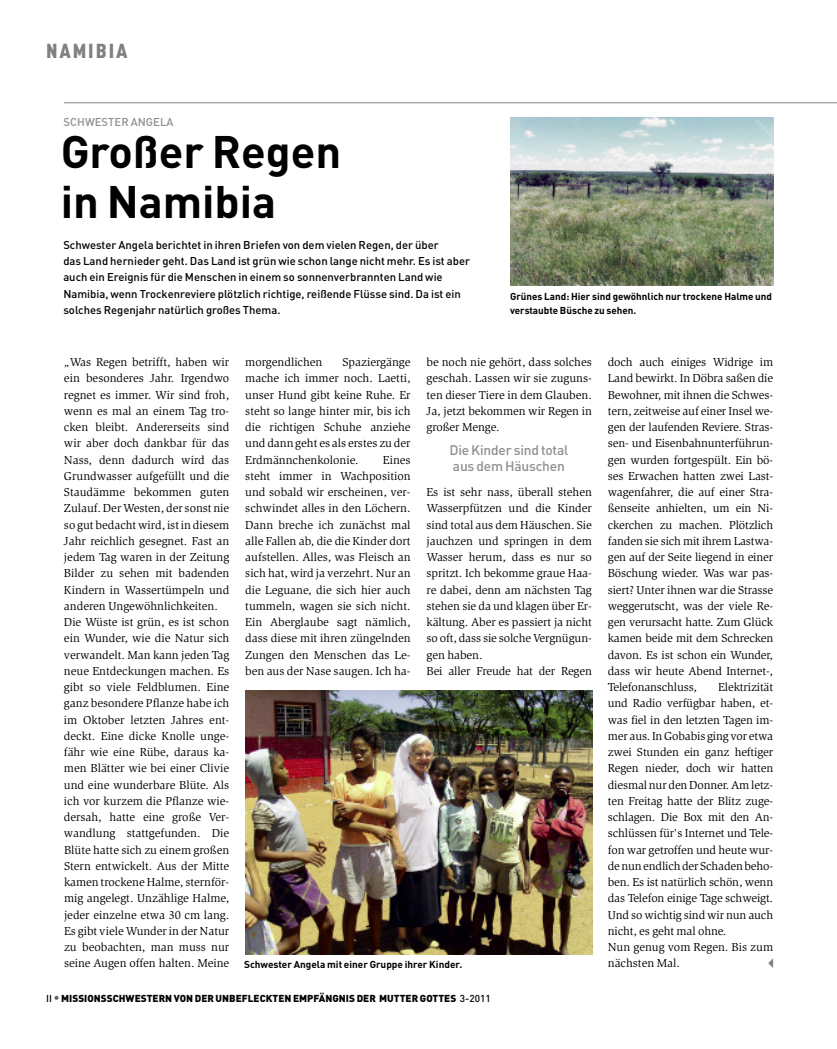
<style>
.page{position:relative;width:837px;height:1049px;background:#fff}
.page>*{position:absolute;margin:0;border:0;box-sizing:border-box;transform-origin:0 0}
.t1{font:700 45px/50px "DIN Pro";color:#000}
.t2{font:900 20px "DIN Cond";letter-spacing:.085em;color:#808080;scale:1.1 1}
.t3{font:500 13.75px/16.2px "DIN Pro";letter-spacing:-.015em;color:#909090}
.t4{font:11.88px/16.2px "Slimbach Std";color:#000;text-align:justify}
.t5{font:500 11.25px/16.2px "DIN Pro";color:#000}
.t6{font:500 11.25px "DIN Pro";color:#909090}
.t7{font:700 10px/13.8px "DIN Pro";color:#000}
.t8{font:900 10px "DIN Pro";color:#000}
.s1{font-weight:500}
.s2{font-weight:500;font-size:12.5px;color:#666}
</style>
<div class="page">
<hr style="left:64px;top:102px;width:772px;height:1px;background:#808080">
<img style="left:245px;top:691px;width:347px;height:264px">
<img style="left:510px;top:117px;width:262px;height:168px">
<h2 class="t2" style="left:46px;top:39px;width:75px">NAMIBIA</h2>
<p class="t6" style="left:63px;top:115px;width:111px">SCHWESTER ANGELA</p>
<h1 class="t1" style="left:61px;top:126px;width:282px">Großer Regen in Namibia</h1>
<p class="t5" style="left:63px;top:237px;width:408px">Schwester Angela berichtet in ihren Briefen von dem vielen Regen, der über<br>das Land hernieder geht. Das Land ist grün wie schon lange nicht mehr. Es ist aber auch ein Ereignis für die Menschen in einem so sonnenverbrannten Land wie Namibia, wenn Trockenreviere plötzlich richtige, reißende Flüsse sind. Da ist ein solches Regenjahr natürlich großes Thema.</p>
<p class="t7" style="left:510px;top:289px;width:263px">Grünes Land: Hier sind gewöhnlich nur trockene Halme und verstaubte Büsche zu sehen.</p>
<p class="t4" style="left:64px;top:355px;width:167px;text-align:left">„Was Regen betrifft, haben wir ein besonderes Jahr. Irgendwo regnet es immer. Wir sind froh, wenn es mal an einem Tag tro&shy;cken bleibt. Andererseits sind wir aber doch dankbar für das<br>Nass, denn dadurch wird das<br>Grundwasser aufgefüllt und die<br>Staudämme bekommen guten<br>Zulauf. DerWesten, der sonst nie so gut bedachtwird, istin diesem<br>Jahr reichlich gesegnet. Fast an jedem Tag waren in der Zeitung<br>Bilder zu sehen mit badenden<br>Kindern in Wassertümpeln und anderen Ungewöhnlichkeiten.<br>Die Wüste ist grün, es ist schon ein Wunder, wie die Natur sich verwandelt. Man kann jeden Tag neue Entdeckungen machen. Es gibt so viele Feldblumen. Eine ganz besondere Pflanze habe ich im Oktober letzten Jahres ent&shy;deckt. Eine dicke Knolle unge&shy;fähr wie eine Rübe, daraus ka&shy;men Blätter wie bei einer Clivie und eine wunderbare Blüte. Als ich vor kurzem die Pflanze wie&shy;dersah, hatte eine große Ver&shy;wandlung stattgefunden. Die<br>Blüte hatte sich zu einem großen<br>Stern entwickelt. Aus der Mitte kamen trockene Halme, sternför&shy;mig angelegt. Unzählige Halme, jeder einzelne etwa 30 cm lang.<br>Es gibt viele Wunder in der Natur zu beobachten, man muss nur seine Augen offen halten. Meine</p>
<p class="t4" style="left:245px;top:355px;width:79px">morgendlichen</p>
<p class="t4" style="left:426px;top:355px;width:167px">be noch nie gehört, dass solches geschah. Lassen wir sie zuguns&shy;ten dieser Tiere in dem Glauben.<br>Ja, jetzt bekommen wir Regen in großer Menge.</p>
<p class="t4" style="left:245px;top:355px;width:167px;text-indent:97px">Spaziergänge mache ich immer noch. Laetti, unser Hund gibt keine Ruhe. Er steht so lange hinter mir, bis ich die richtigen Schuhe anziehe und dann geht es als erstes zu der Erdmännchenkolonie.</p>
<p class="t3" style="left:449px;top:442px;width:120px">Die Kinder sind total aus dem Häuschen</p>
<p class="t4" style="left:245px;top:452px;width:167px;text-indent:137px">Eines steht immer in Wachposition und sobald wir erscheinen, ver&shy;schwindet alles in den Löchern.<br>Dann breche ich zunächst mal alle Fallen ab, die die Kinder dort aufstellen. Alles, was Fleisch an sich hat, wird ja verzehrt. Nur an die Leguane, die sich hier auch tummeln, wagen sie sich nicht.<br>Ein Aberglaube sagt nämlich, dass diese mit ihren züngelnden Zungen den Menschen das Le&shy;ben aus der Nase saugen. Ich ha-</p>
<p class="t4" style="left:426px;top:485px;width:167px;text-align:left">Es ist sehr nass, überall stehen<br>Wasserpfützen und die Kinder sind total aus dem Häuschen. Sie jauchzen und springen in dem<br>Wasser herum, dass es nur so spritzt. Ich bekomme graue Haa&shy;re dabei, denn am nächsten Tag stehen sie da und klagen über Er&shy;kältung. Aber es passiert ja nicht so oft, dass sie solche Vergnügun&shy;gen haben.<br>Bei aller Freude hat der Regen</p>
<p class="t7" style="left:244px;top:957px;width:220px">Schwester Angela mit einer Gruppe ihrer Kinder.</p>
<p class="t8" style="left:46px;top:992px;width:446px"><span class="s1">II</span><span class="s2">•</span>MISSIONSSCHWESTERN VON DER UNBEFLECKTEN EMPFÄNGNIS DER MUTTER GOTTES <span class="s1">3-2011</span></p>
<p class="t4" style="left:607px;top:355px;width:167px">doch auch einiges Widrige im Land bewirkt. In Döbra saßen die Bewohner, mit ihnen die Schwes&shy;tern, zeitweise auf einer Insel we&shy;gen der laufenden Reviere. Stras&shy;sen- und Eisenbahnunterführun&shy;gen wurden fortgespült. Ein bö&shy;ses Erwachen hatten zwei Last&shy;wagenfahrer, die auf einer Stra&shy;ßenseite anhielten, um ein Ni&shy;ckerchen zu machen. Plötzlich fanden sie sich mit ihrem Lastwa&shy;gen auf der Seite liegend in einer Böschung wieder. Was war pas&shy;siert? Unter ihnen war die Strasse weggerutscht, was der viele Re&shy;gen verursacht hatte. Zum Glück kamen beide mit dem Schrecken davon. Es ist schon ein Wunder, dass wir heute Abend Internet-, Telefonanschluss,</p>
<p class="t4" style="left:607px;top:680px;width:167px;text-align:left;text-indent:110px">Elektrizität und Radio verfügbar haben, et&shy;was fiel in den letzten Tagen im&shy;mer aus.InGobabis ging vor etwa zwei Stunden ein ganz heftiger<br>Regen nieder, doch wir hatten diesmal nur den Donner. Am letz&shy;ten Freitag hatte der Blitz zuge&shy;schlagen. Die Box mit den An&shy;schlüssen für's Internet und Tele&shy;fon war getroffen und heute wur&shy;denunendlichderSchadenbeho&shy;ben. Es ist natürlich schön, wenn das Telefon einige Tage schweigt.<br>Und so wichtig sind wir nun auch nicht, es geht mal ohne.<br>Nun genug vom Regen. Bis zum nächsten Mal.</p>
</div>
